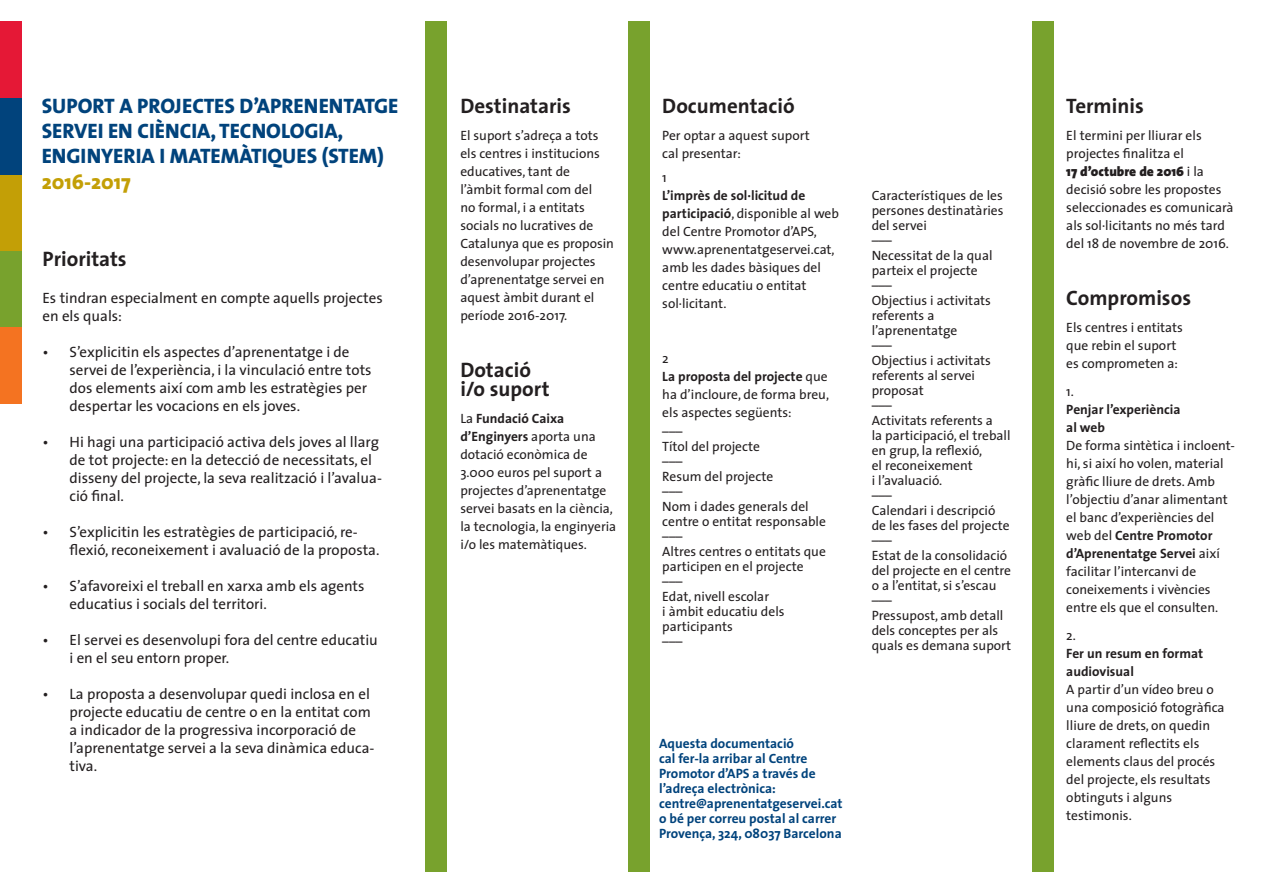
<style>
.page{position:relative;width:1263px;height:893px;background:#fff}
.page>*{position:absolute;margin:0;border:0;box-sizing:border-box;transform-origin:0 0}
.text_general{font:800 21px/25.2px "The Sans";color:#01437c}
.t1{font:700 21px "The Sans";color:#231f20}
.text_general-2{font:800 21px "The Sans";color:#c39f06}
.t2{font:15px/18px "The Sans";color:#231f20}
.t3{font:13.5px/18px "The Sans";color:#231f20}
.t4{font:700 13.5px/15px "The Sans";color:#01437c}
.t5{font:700 13.5px/18px "The Sans";color:#231f20}
.s1{font-weight:700}
.s2{font-weight:400}
.s3{font-weight:900}
</style>
<div class="page">
<div style="left:425px;top:21px;width:21px;height:851px;background:#78a22d"></div>
<div style="left:628px;top:21px;width:21px;height:851px;background:#78a22d"></div>
<div style="left:1032px;top:21px;width:21px;height:851px;background:#78a22d"></div>
<div style="left:0;top:251px;width:21px;height:76px;background:#78a22d"></div>
<div style="left:0;top:174px;width:21px;height:77px;background:#c39f06"></div>
<div style="left:0;top:98px;width:21px;height:76px;background:#01437c"></div>
<div style="left:0;top:21px;width:21px;height:77px;background:#e51836"></div>
<div style="left:0;top:327px;width:21px;height:77px;background:#f47321"></div>
<p class="text_general" style="left:42px;top:93px;width:358px">SUPORT A PROJECTES D’APRENENTATGE<br>SERVEI EN CIÈNCIA, TECNOLOGIA,<br>ENGINYERIA I MATEMÀTIQUES (STEM)</p>
<p class="text_general-2" style="left:42px;top:164px;width:91px">2016-2017</p>
<p class="t1" style="left:43px;top:241px;width:86px">Prioritats</p>
<p class="t2" style="left:43px;top:289px;width:342px">Es tindran especialment en compte aquells projectes en els quals:</p>
<p class="t2" style="left:70px;top:343px;width:304px;text-indent:-27px">• S’explicitin els aspectes d’aprenentatge i de servei de l’experiència, i la vinculació entre tots dos elements així com amb les estratègies per despertar les vocacions en els joves.</p>
<p class="t2" style="left:70px;top:433px;width:314px;text-indent:-27px">• Hi hagi una participació activa dels joves al llarg de tot projecte: en la detecció de necessitats, el disseny del projecte, la seva realització i l’avalua&shy;ció final.</p>
<p class="t2" style="left:70px;top:523px;width:311px;text-indent:-27px">• S’explicitin les estratègies de participació, re&shy;flexió, reconeixement i avaluació de la proposta.</p>
<p class="t2" style="left:70px;top:577px;width:297px;text-indent:-27px">• S’afavoreixi el treball en xarxa amb els agents educatius i socials del territori.</p>
<p class="t2" style="left:70px;top:631px;width:310px;text-indent:-27px">• El servei es desenvolupi fora del centre educatiu i en el seu entorn proper.</p>
<p class="t2" style="left:70px;top:685px;width:306px;text-indent:-27px">• La proposta a desenvolupar quedi inclosa en el projecte educatiu de centre o en la entitat com a indicador de la progressiva incorporació de l’aprenentatge servei a la seva dinàmica educa&shy;tiva.</p>
<p class="t1" style="left:460px;top:88px;width:112px">Destinataris</p>
<p class="t3" style="left:460px;top:126px;width:155px">El suport s’adreça a tots els centres i institucions educatives, tant de l’àmbit formal com del<br>no formal, i a entitats socials no lucratives de<br>Catalunya que es proposin desenvolupar projectes d’aprenentatge servei en aquest àmbit durant el període 2016-2017.</p>
<p class="t1" style="left:460px;top:352px;width:72px">Dotació</p>
<p class="t1" style="left:460px;top:371px;width:91px">i/o suport</p>
<p class="t3" style="left:460px;top:409px;width:157px">La <span class="s1">Fundació Caixa d’Enginyers</span> aporta una dotació econòmica de<br>3.000 euros pel suport a projectes d’aprenentatge servei basats en la ciència, la tecnologia, la enginyeria i/o les matemàtiques.</p>
<p class="t1" style="left:662px;top:88px;width:134px">Documentació</p>
<p class="t3" style="left:662px;top:126px;width:149px">Per optar a aquest suport</p>
<p class="t3" style="left:662px;top:144px;width:80px">cal presentar:</p>
<p class="t3" style="left:662px;top:168px;width:6px">1</p>
<p class="t3" style="left:662px;top:186px;width:178px"><span class="s1">L’imprès de sol·licitud de participació</span>, disponible al web del Centre Promotor d’APS, www.aprenentatgeservei.cat,</p>
<p class="t3" style="left:662px;top:258px;width:160px">amb les dades bàsiques del centre educatiu o entitat sol·licitant.</p>
<p class="t3" style="left:662px;top:349px;width:8px">2</p>
<p class="t5" style="left:662px;top:367px;width:167px">La proposta del projecte <span class="s2">que</span></p>
<p class="t3" style="left:662px;top:385px;width:168px">ha d’incloure, de forma breu,</p>
<p class="t3" style="left:662px;top:403px;width:131px">els aspectes següents:</p>
<p class="t3" style="left:662px;top:422px;width:22px">–––</p>
<p class="t3" style="left:662px;top:437px;width:99px">Títol del projecte</p>
<p class="t3" style="left:662px;top:452px;width:22px">–––</p>
<p class="t3" style="left:662px;top:467px;width:112px">Resum del projecte</p>
<p class="t3" style="left:662px;top:482px;width:22px">–––</p>
<p class="t3" style="left:662px;top:497px;width:148px">Nom i dades generals del</p>
<p class="t3" style="left:662px;top:512px;width:165px">centre o entitat responsable</p>
<p class="t3" style="left:662px;top:527px;width:22px">–––</p>
<p class="t3" style="left:662px;top:543px;width:165px;line-height:15px">Altres centres o entitats que participen en el projecte</p>
<p class="t3" style="left:662px;top:572px;width:22px">–––</p>
<p class="t3" style="left:662px;top:587px;width:108px">Edat, nivell escolar</p>
<p class="t3" style="left:662px;top:603px;width:124px;line-height:15px">i àmbit educatiu dels participants</p>
<p class="t3" style="left:662px;top:632px;width:22px">–––</p>
<p class="t3" style="left:872px;top:187px;width:133px;line-height:15px;text-align:justify">Característiques de les persones destinatàries del servei</p>
<p class="t3" style="left:872px;top:231px;width:22px">–––</p>
<p class="t3" style="left:872px;top:247px;width:122px;line-height:15px">Necessitat de la qual parteix el projecte</p>
<p class="t3" style="left:872px;top:276px;width:22px">–––</p>
<p class="t3" style="left:872px;top:292px;width:121px;line-height:15px">Objectius i activitats referents a l’aprenentatge</p>
<p class="t3" style="left:872px;top:336px;width:22px">–––</p>
<p class="t3" style="left:872px;top:352px;width:121px;line-height:15px">Objectius i activitats referents al servei proposat</p>
<p class="t3" style="left:872px;top:396px;width:22px">–––</p>
<p class="t3" style="left:872px;top:411px;width:123px">Activitats referents a</p>
<p class="t3" style="left:872px;top:427px;width:140px;line-height:15px">la participació, el treball en grup, la reflexió,</p>
<p class="t3" style="left:872px;top:456px;width:102px">el reconeixement</p>
<p class="t3" style="left:872px;top:471px;width:72px">i l’avaluació.</p>
<p class="t3" style="left:872px;top:486px;width:22px">–––</p>
<p class="t3" style="left:872px;top:501px;width:125px">Calendari i descripció</p>
<p class="t3" style="left:872px;top:516px;width:139px">de les fases del projecte</p>
<p class="t3" style="left:872px;top:531px;width:22px">–––</p>
<p class="t3" style="left:872px;top:547px;width:141px;line-height:15px">Estat de la consolidació del projecte en el centre</p>
<p class="t3" style="left:872px;top:576px;width:126px">o a l’entitat, si s’escau</p>
<p class="t3" style="left:872px;top:591px;width:22px">–––</p>
<p class="t3" style="left:872px;top:607px;width:141px;line-height:15px">Pressupost, amb detall dels conceptes per als quals es demana suport</p>
<p class="t4" style="left:659px;top:736px;width:136px">Aquesta documentació</p>
<p class="t4" style="left:659px;top:751px;width:158px">cal fer-la arribar al Centre<br>Promotor d’APS a través de l’adreça electrònica:</p>
<p class="t4" style="left:659px;top:796px;width:185px">centre@aprenentatgeservei.cat</p>
<p class="t4" style="left:659px;top:811px;width:184px">o bé per correu postal al carrer<br>Provença, 324, 08037 Barcelona</p>
<p class="t1" style="left:1066px;top:88px;width:79px">Terminis</p>
<p class="t3" style="left:1066px;top:126px;width:137px">El termini per lliurar els projectes finalitza el</p>
<p class="t3" style="left:1066px;top:162px;width:169px"><span class="s3">17 d’octubre de 2016</span> i la decisió sobre les propostes seleccionades es comunicarà als sol·licitants no més tard del 18 de novembre de 2016.</p>
<p class="t1" style="left:1066px;top:280px;width:126px">Compromisos</p>
<p class="t3" style="left:1066px;top:318px;width:118px">Els centres i entitats</p>
<p class="t3" style="left:1066px;top:336px;width:112px">que rebin el suport</p>
<p class="t3" style="left:1066px;top:354px;width:113px">es comprometen a:</p>
<p class="t3" style="left:1066px;top:382px;width:9px">1.</p>
<p class="t5" style="left:1066px;top:400px;width:116px">Penjar l’experiència</p>
<p class="t5" style="left:1066px;top:418px;width:40px">al web</p>
<p class="t3" style="left:1066px;top:436px;width:170px">De forma sintètica i incloent&shy;hi, si així ho volen, material gràfic lliure de drets. Amb l’objectiu d’anar alimentant el banc d’experiències del web del <span class="s1">Centre Promotor d’Aprenentatge Servei</span> així facilitar l’intercanvi de coneixements i vivències entre els que el consulten.</p>
<p class="t3" style="left:1066px;top:626px;width:11px">2.</p>
<p class="t5" style="left:1066px;top:644px;width:138px">Fer un resum en format audiovisual</p>
<p class="t3" style="left:1066px;top:680px;width:160px">A partir d’un vídeo breu o una composició fotogràfica lliure de drets, on quedin clarament reflectits els elements claus del procés del projecte, els resultats obtinguts i alguns testimonis.</p>
</div>
